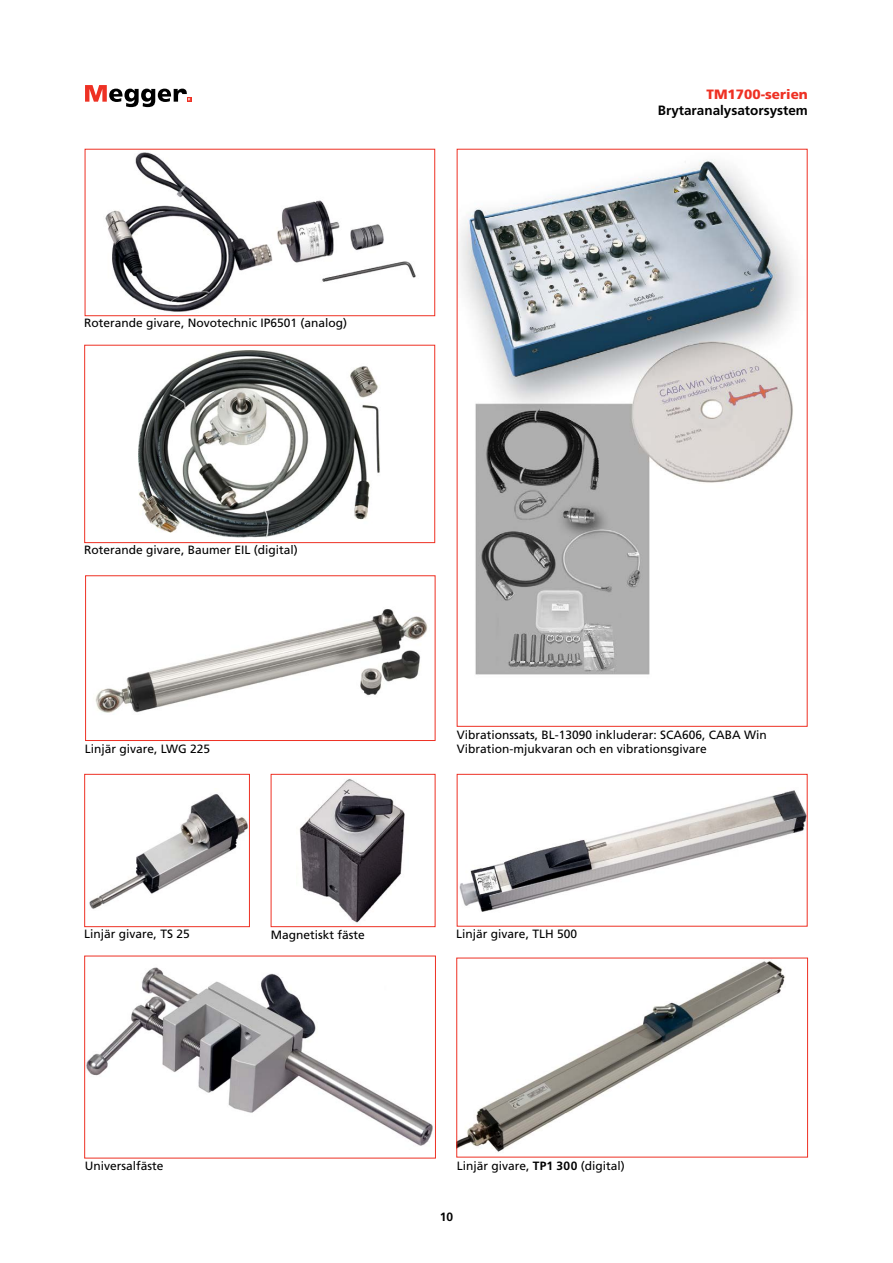
<style>
.page{position:relative;width:893px;height:1263px;background:#fff}
.page>*{position:absolute;margin:0;border:0;box-sizing:border-box;transform-origin:0 0}
.t1{font:700 13.5px "Frutiger LT Std";color:#000}
.t2{font:900 13.5px "Frutiger LT Std";color:#ee3124}
.t3{font:12px/14.4px "Frutiger LT Std";color:#000}
.t4{font:700 12px "Frutiger LT Std";color:#000}
.s1{font-weight:700}
</style>
<div class="page">
<svg style="left:85px;top:85px;width:106px;height:22px"></svg>
<img style="left:105px;top:152px;width:311px;height:160px">
<div style="left:85px;top:149px;width:350px;height:167px;border:1px solid #ee3124"></div>
<img style="left:95px;top:609px;width:333px;height:104px">
<div style="left:85px;top:575px;width:350px;height:166px;border:1px solid #ee3124"></div>
<img style="left:89px;top:794px;width:159px;height:115px">
<div style="left:84px;top:774px;width:166px;height:153px;border:1px solid #ee3124"></div>
<img style="left:138px;top:351px;width:242px;height:187px">
<div style="left:84px;top:345px;width:351px;height:198px;border:1px solid #ee3124"></div>
<img style="left:459px;top:790px;width:346px;height:122px">
<div style="left:457px;top:774px;width:350px;height:152px;border:1px solid #ee3124"></div>
<img style="left:299px;top:779px;width:106px;height:144px">
<div style="left:271px;top:774px;width:164px;height:153px;border:1px solid #ee3124"></div>
<img style="left:86px;top:967px;width:347px;height:179px">
<div style="left:84px;top:956px;width:352px;height:202px;border:1px solid #ee3124"></div>
<img style="left:458px;top:961px;width:327px;height:191px">
<div style="left:456px;top:958px;width:352px;height:199px;border:1px solid #ee3124"></div>
<img style="left:459px;top:159px;width:337px;height:516px">
<p class="t3" style="left:84px;top:316px;width:264px">Roterande givare, Novotechnic IP6501 (analog)</p>
<p class="t3" style="left:84px;top:543px;width:215px">Roterande givare, Baumer EIL (digital)</p>
<p class="t3" style="left:85px;top:741px;width:127px">Linjär givare, LWG 225</p>
<p class="t2" style="left:707px;top:86px;width:103px">TM1700-serien</p>
<p class="t1" style="left:658px;top:102px;width:152px">Brytaranalysatorsystem</p>
<p class="t3" style="left:457px;top:727px;width:312px">Vibrationssats, BL-13090 inkluderar: SCA606, CABA Win<br>Vibration-mjukvaran och en vibrationsgivare</p>
<p class="t3" style="left:84px;top:927px;width:107px">Linjär givare, TS 25</p>
<p class="t3" style="left:271px;top:927px;width:96px">Magnetiskt fäste</p>
<p class="t3" style="left:456px;top:927px;width:122px">Linjär givare, TLH 500</p>
<p class="t3" style="left:85px;top:1159px;width:80px">Universalfäste</p>
<p class="t3" style="left:457px;top:1159px;width:169px">Linjär givare, <span class="s1">TP1 300</span> (digital)</p>
<p class="t4" style="left:440px;top:1210px;width:15px">10</p>
</div>
